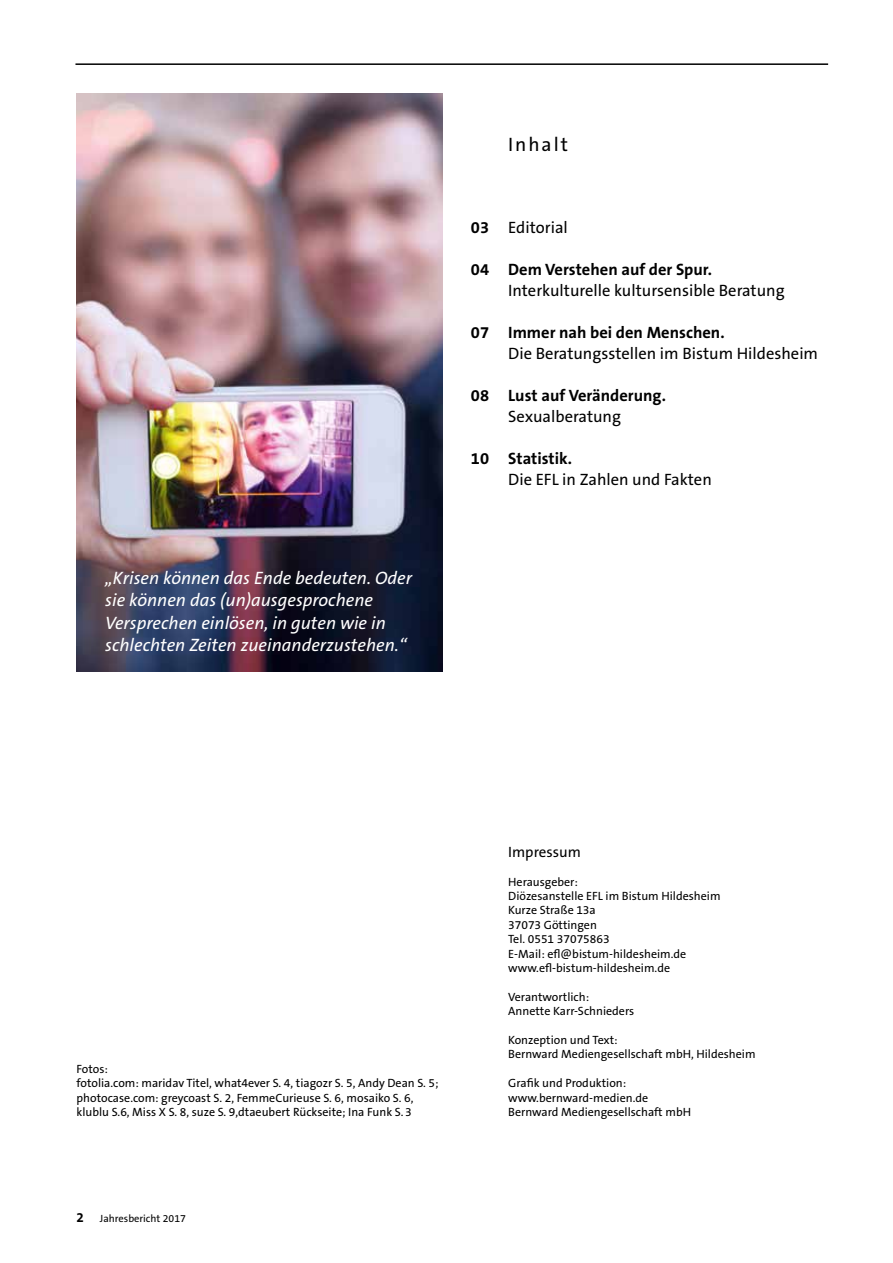
<style>
.page{position:relative;width:893px;height:1263px;background:#fff}
.page>*{position:absolute;margin:0;border:0;box-sizing:border-box;transform-origin:0 0}
.t1{font:19.5px "The Sans B5 Plain";letter-spacing:.1em;color:#000}
.t2{font:italic 18px/22.5px "The Sans B5 Plain";color:#fff}
.t3{font:16.5px "The Sans B5 Plain";color:#000}
.t4{font:700 16.5px "The Sans B7";color:#000}
.t5{font:15px "The Sans B5 Plain";color:#000}
.t6{font:700 13.5px "The Sans B7";color:#000}
.t7{font:12px/14.4px "The Sans B5 Plain";color:#000}
.t8{font:10.5px "The Sans B5 Plain";color:#000}
</style>
<div class="page">
<img style="left:77px;top:587px;width:365px;height:85px">
<img style="left:77px;top:94px;width:365px;height:493px">
<hr style="left:75px;top:63px;width:753px;height:2px;background:#000">
<h2 class="t2" style="left:105px;top:567px;width:308px">„Krisen können das Ende bedeuten. Oder sie können das (un)ausgesprochene Versprechen einlösen, in guten wie in schlechten Zeiten zueinanderzustehen.“</h2>
<h1 class="t1" style="left:508px;top:133px;width:61px">Inhalt</h1>
<h3 class="t4" style="left:471px;top:219px;width:20px">03</h3>
<h3 class="t4" style="left:471px;top:261px;width:20px">04</h3>
<h3 class="t4" style="left:471px;top:324px;width:20px">07</h3>
<h3 class="t4" style="left:471px;top:387px;width:20px">08</h3>
<h3 class="t4" style="left:471px;top:450px;width:20px">10</h3>
<h3 class="t3" style="left:508px;top:219px;width:61px">Editorial</h3>
<h3 class="t4" style="left:508px;top:261px;width:205px">Dem Verstehen auf der Spur.</h3>
<h3 class="t3" style="left:508px;top:282px;width:278px">Interkulturelle kultursensible Beratung</h3>
<h3 class="t4" style="left:508px;top:324px;width:218px">Immer nah bei den Menschen.</h3>
<h3 class="t3" style="left:508px;top:345px;width:311px">Die Beratungsstellen im Bistum Hildesheim</h3>
<h3 class="t4" style="left:508px;top:387px;width:159px">Lust auf Veränderung.</h3>
<h3 class="t3" style="left:508px;top:408px;width:114px">Sexualberatung</h3>
<h3 class="t4" style="left:508px;top:450px;width:65px">Statistik.</h3>
<h3 class="t3" style="left:508px;top:471px;width:205px">Die EFL in Zahlen und Fakten</h3>
<p class="t7" style="left:77px;top:1062px;width:364px">Fotos:<br>fotolia.com: maridav Titel, what4ever S. 4, tiagozr S. 5, Andy Dean S. 5; photocase.com: greycoast S. 2, FemmeCurieuse S. 6, mosaiko S. 6, klublu S.6, Miss X S. 8, suze S. 9,dtaeubert Rückseite; Ina Funk S.3</p>
<p class="t6" style="left:77px;top:1210px;width:9px">2</p>
<p class="t8" style="left:100px;top:1213px;width:87px">Jahresbericht 2017</p>
<p class="t5" style="left:508px;top:843px;width:74px">Impressum</p>
<p class="t7" style="left:508px;top:874px;width:214px">Herausgeber:<br>Diözesanstelle EFL im Bistum Hildesheim<br>Kurze Straße 13a<br>37073 Göttingen<br>Tel. 0551 37075863<br>E-Mail: efl@bistum-hildesheim.de www.efl-bistum-hildesheim.de</p>
<p class="t7" style="left:508px;top:990px;width:128px">Verantwortlich:<br>Annette Karr-Schnieders</p>
<p class="t7" style="left:508px;top:1033px;width:249px">Konzeption und Text:<br>Bernward Mediengesellschaft mbH, Hildesheim</p>
<p class="t7" style="left:508px;top:1076px;width:184px">Grafik und Produktion: www.bernward-medien.de<br>Bernward Mediengesellschaft mbH</p>
</div>
